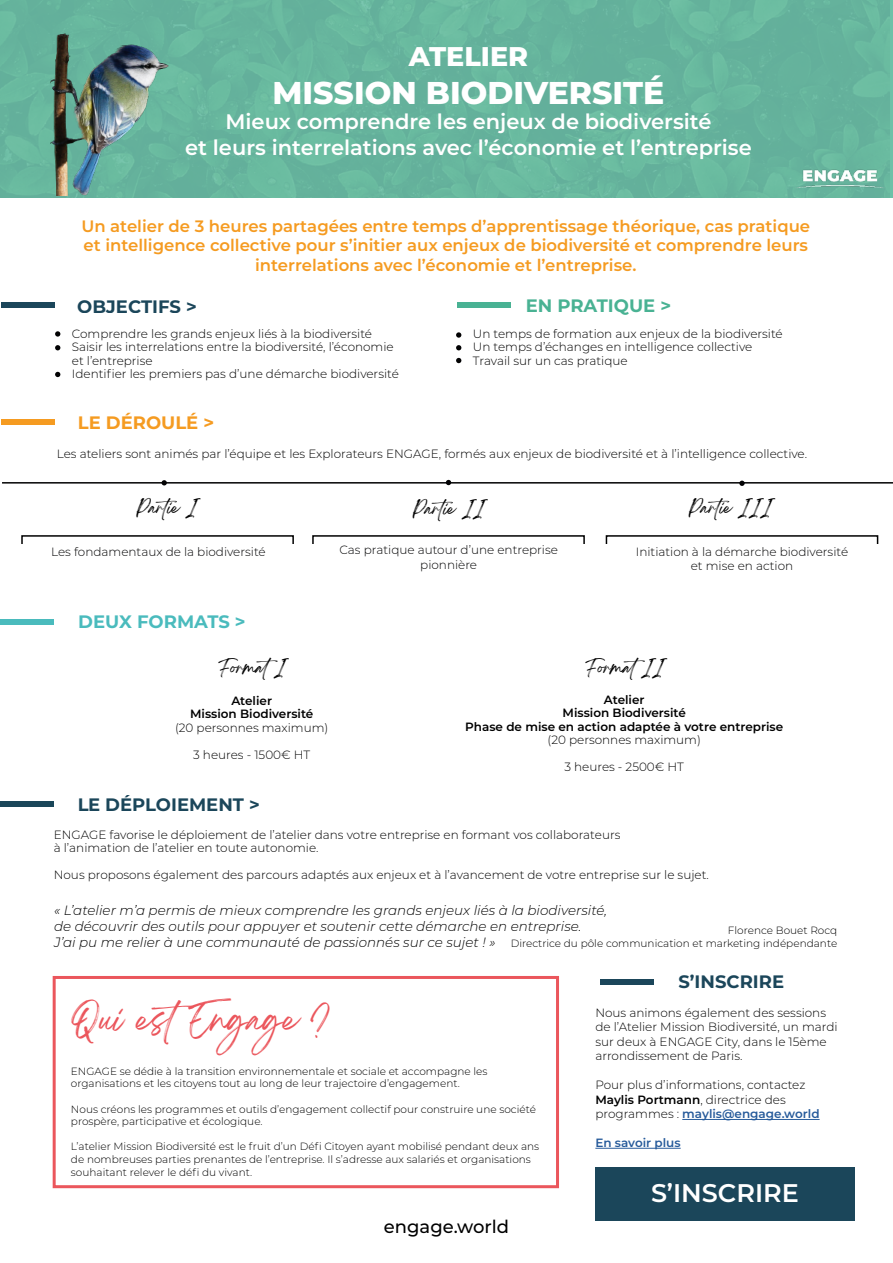
<style>
.page{position:relative;width:893px;height:1263px;background:#fff}
.page>*{position:absolute;margin:0;border:0;box-sizing:border-box;transform-origin:0 0}
.t1{font:800 31.5px "Montserrat";color:#fff}
.t2{font:30px "Breathing Personal Use";color:#eb565c}
.t3{font:800 27px "Montserrat";color:#fff}
.t4{font:600 25.5px "Montserrat";color:#fff}
.t5{font:600 21px/25.2px "Montserrat";color:#fff;text-align:center}
.t6{font:700 18px "Montserrat";color:#1b465a}
.t7{font:700 18px "Montserrat";color:#4abbbd}
.t8{font:500 18px "Montserrat";color:#000}
.t9{font:700 18px "Montserrat";color:#49b293}
.t10{font:700 18px "Montserrat";color:#f59b21}
.t11{font:600 16.5px/19.8px "Montserrat";color:#f59b21;text-align:center}
.t12{font:15px "Breathing Personal Use";color:#000}
.t13{font:italic 300 13.5px/16.2px "Montserrat";color:#000}
.t14{font:300 12px/13.5px "Montserrat";color:#000}
.t15{font:300 12px/14.4px "Montserrat";color:#020203;text-align:center}
.t16{font:600 12px/13.5px "Montserrat";color:#000;text-align:center}
.t17{font:600 12px "Montserrat";color:#275b9b}
.t18{font:300 10.5px/12.6px "Montserrat";color:#000}
.s1{font-weight:600}
.s2{font-weight:600;color:#275b9b}
</style>
<div class="page">
<div style="left:53px;top:976px;width:506px;height:212px;border:3px solid #eb565c"></div>
<img style="left:0;top:0;width:889px;height:197px">
<svg style="left:456px;top:332px;width:5px;height:6px"></svg>
<svg style="left:456px;top:345px;width:5px;height:5px"></svg>
<div style="left:457px;top:303px;width:54px;height:5px;background:#49b293"></div>
<svg style="left:55px;top:331px;width:5px;height:6px"></svg>
<svg style="left:55px;top:345px;width:5px;height:5px"></svg>
<svg style="left:55px;top:372px;width:5px;height:5px"></svg>
<div style="left:1px;top:420px;width:54px;height:5px;background:#f59b21"></div>
<div style="left:1px;top:303px;width:54px;height:5px;background:#1b465a"></div>
<hr style="left:2px;top:482px;width:891px;height:2px;background:#020203">
<svg style="left:162px;top:480px;width:5px;height:5px"></svg>
<svg style="left:446px;top:480px;width:5px;height:5px"></svg>
<svg style="left:739px;top:481px;width:6px;height:5px"></svg>
<div style="left:312px;top:535px;width:273px;height:15px;border:2px solid #000"></div>
<img style="left:792px;top:162px;width:96px;height:30px">
<svg style="left:456px;top:358px;width:5px;height:5px"></svg>
<div style="left:21px;top:535px;width:273px;height:15px;border:2px solid #000"></div>
<div style="left:606px;top:535px;width:272px;height:15px;border:2px solid #000"></div>
<div style="left:0;top:544px;width:893px;height:12px;background:#fff"></div>
<div style="left:0;top:619px;width:54px;height:5px;background:#4abbbd"></div>
<div style="left:0;top:801px;width:54px;height:5px;background:#1a4659"></div>
<div style="left:600px;top:979px;width:54px;height:5px;background:#1b465a"></div>
<hr style="left:682px;top:1119px;width:138px;height:1px;background:#275b9b">
<hr style="left:595px;top:1148px;width:86px;height:1px;background:#275b9b">
<div style="left:595px;top:1167px;width:260px;height:53px;background:#1b465a"></div>
<img style="left:2px;top:0;width:308px;height:195px">
<h3 class="t3" style="left:409px;top:37px;width:121px">ATELIER</h3>
<h1 class="t1" style="left:272px;top:70px;width:393px">MISSION BIODIVERSITÉ</h1>
<h3 class="t5" style="left:185px;top:108px;width:568px">Mieux comprendre les enjeux de biodiversité<br>et leurs interrelations avec l’économie et l’entreprise</h3>
<h3 class="t11" style="left:81px;top:215px;width:730px">Un atelier de 3 heures partagées entre temps d’apprentissage théorique, cas pratique et intelligence collective pour s’initier aux enjeux de biodiversité et comprendre leurs interrelations avec l’économie et l’entreprise.</h3>
<h3 class="t6" style="left:77px;top:293px;width:121px">OBJECTIFS &gt;</h3>
<p class="t14" style="left:72px;top:326px;width:329px">Comprendre les grands enjeux liés à la biodiversité Saisir les interrelations entre la biodiversité, l’économie et l’entreprise<br>Identifier les premiers pas d’une démarche biodiversité</p>
<h3 class="t10" style="left:78px;top:410px;width:138px">LE DÉROULÉ &gt;</h3>
<h3 class="t9" style="left:526px;top:292px;width:147px">EN PRATIQUE &gt;</h3>
<p class="t14" style="left:473px;top:326px;width:311px">Un temps de formation aux enjeux de la biodiversité<br>Un temps d’échanges en intelligence collective<br>Travail sur un cas pratique</p>
<p class="t14" style="left:57px;top:446px;width:752px">Les ateliers sont animés par l’équipe et les Explorateurs ENGAGE, formés aux enjeux de biodiversité et à l’intelligence collective.</p>
<p class="t12" style="left:137px;top:503px;width:61px">Partie I</p>
<p class="t12" style="left:413px;top:504px;width:72px">Partie II</p>
<p class="t12" style="left:689px;top:503px;width:84px">Partie III</p>
<p class="t15" style="left:51px;top:544px;width:216px">Les fondamentaux de la biodiversité</p>
<p class="t15" style="left:339px;top:542px;width:220px">Cas pratique autour d’une entreprise pionnière</p>
<p class="t15" style="left:636px;top:544px;width:214px">Initiation à la démarche biodiversité et mise en action</p>
<h3 class="t7" style="left:78px;top:608px;width:169px">DEUX FORMATS &gt;</h3>
<p class="t12" style="left:218px;top:663px;width:68px">FormatI</p>
<p class="t12" style="left:586px;top:663px;width:79px">FormatII</p>
<p class="t16" style="left:190px;top:693px;width:125px">Atelier<br>Mission Biodiversité</p>
<p class="t14" style="left:175px;top:720px;width:155px">(20 personnes maximum)</p>
<p class="t14" style="left:193px;top:747px;width:119px">3 heures - 1500€ HT</p>
<p class="t16" style="left:465px;top:692px;width:320px">Atelier<br>Mission Biodiversité<br>Phase de mise en action adaptée à votre entreprise</p>
<p class="t14" style="left:547px;top:733px;width:155px">(20 personnes maximum)</p>
<p class="t14" style="left:564px;top:760px;width:121px">3 heures - 2500€ HT</p>
<h3 class="t6" style="left:77px;top:792px;width:184px">LE DÉPLOIEMENT &gt;</h3>
<p class="t14" style="left:54px;top:827px;width:568px">ENGAGE favorise le déploiement de l’atelier dans votre entreprise en formant vos collaborateurs à l’animation de l’atelier en toute autonomie.</p>
<p class="t14" style="left:54px;top:868px;width:657px">Nous proposons également des parcours adaptés aux enjeux et à l’avancement de votre entreprise sur le sujet.</p>
<p class="t13" style="left:54px;top:901px;width:555px">« L’atelier m’a permis de mieux comprendre les grands enjeux liés à la biodiversité, de découvrir des outils pour appuyer et soutenir cette démarche en entreprise.<br>J’ai pu me relier à une communauté de passionnés sur ce sujet ! »</p>
<p class="t18" style="left:511px;top:924px;width:328px;text-align:right">Florence Bouet Rocq<br>Directrice du pôle communication et marketing indépendante</p>
<h2 class="t2" style="left:72px;top:1010px;width:261px">Qui estEngage ?</h2>
<p class="t18" style="left:71px;top:1064px;width:418px">ENGAGE se dédie à la transition environnementale et sociale et accompagne les organisations et les citoyens tout au long de leur trajectoire d’engagement.</p>
<p class="t18" style="left:71px;top:1102px;width:467px">Nous créons les programmes et outils d’engagement collectif pour construire une société prospère, participative et écologique.</p>
<p class="t18" style="left:71px;top:1140px;width:470px">L’atelier Mission Biodiversité est le fruit d’un Défi Citoyen ayant mobilisé pendant deux ans de nombreuses parties prenantes de l’entreprise. Il s’adresse aux salariés et organisations souhaitant relever le défi du vivant.</p>
<h3 class="t8" style="left:384px;top:1214px;width:127px">engage.world</h3>
<h3 class="t6" style="left:679px;top:969px;width:107px">S’INSCRIRE</h3>
<p class="t14" style="left:595px;top:1005px;width:244px;line-height:14.4px">Nous animons également des sessions de l’Atelier Mission Biodiversité, un mardi sur deux à ENGAGE City, dans le 15ème arrondissement de Paris.</p>
<p class="t14" style="left:595px;top:1077px;width:226px;line-height:14.4px">Pour plus d’informations, contactez<br><span class="s1">Maylis Portmann</span>, directrice des programmes : <span class="s2">maylis@engage.world</span></p>
<p class="t17" style="left:595px;top:1134px;width:87px">En savoir plus</p>
<h3 class="t4" style="left:651px;top:1175px;width:149px">S’INSCRIRE</h3>
</div>
